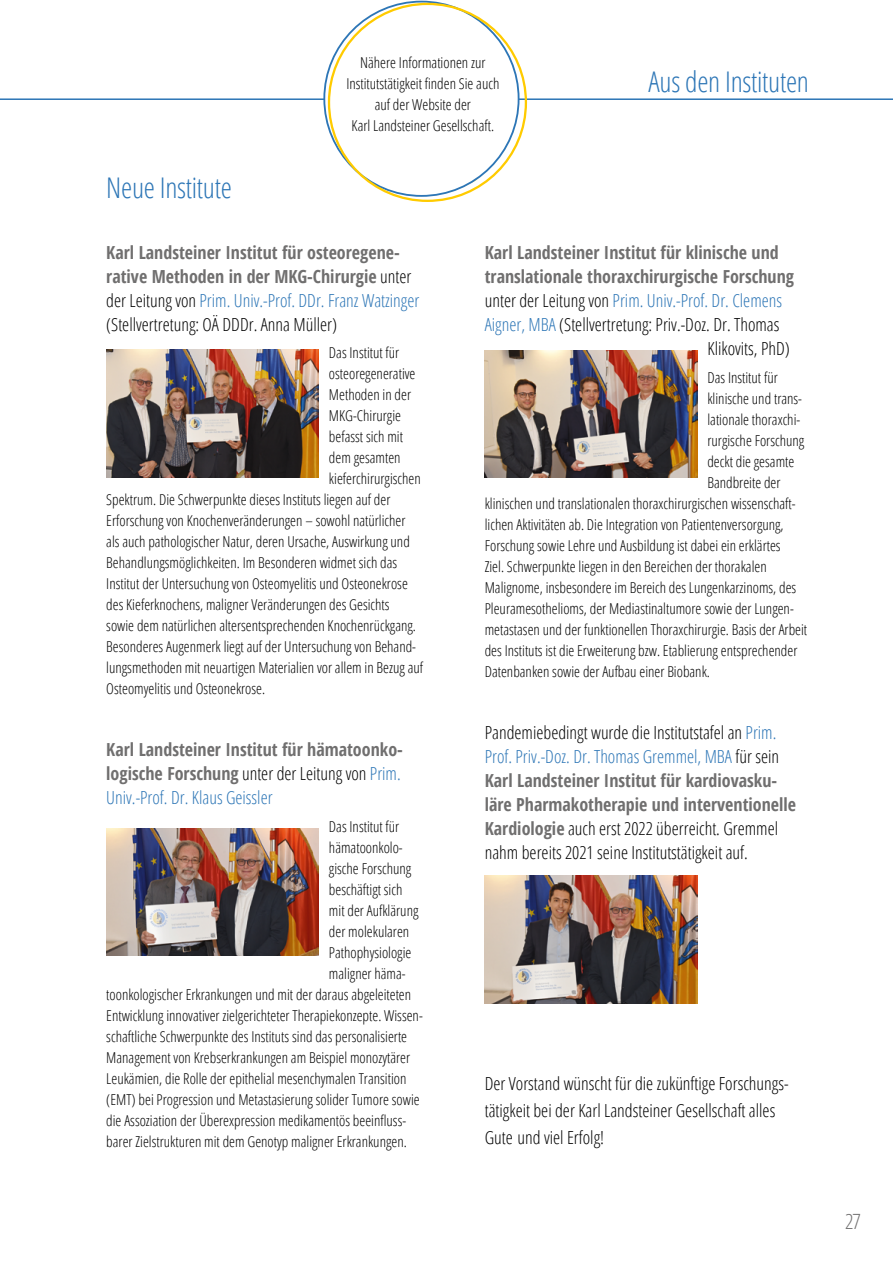
<style>
.page{position:relative;width:893px;height:1263px;background:#fff}
.page>*{position:absolute;margin:0;border:0;box-sizing:border-box;transform-origin:0 0}
.t1{font:300 condensed 28.5px "Open Sans";letter-spacing:-.01em;color:#2d76b6}
.t2{font:300 condensed 21px "Open Sans";color:#706f6f}
.t3{font:300 condensed 18px/24px "Open Sans";color:#000}
.t4{font:700 condensed 18px/24px "Open Sans";color:#706f6f}
.t5{font:300 condensed 18px "Open Sans";color:#2d76b6}
.t6{font:300 condensed 15px/21px "Open Sans";color:#000;text-align:center}
.s1{font-weight:300;color:#000}
.s2{font-weight:300;color:#2d76b6}
.s3{color:#000}
.s4{color:#2d76b6}
.s5{font-weight:700;color:#706f6f}
</style>
<div class="page">
<hr style="left:0;top:98px;width:893px;height:2px;background:#2d76b6">
<svg style="left:447px;top:173px;width:38px;height:20px"></svg>
<div style="left:324px;top:2px;width:195px;height:194px;background:#fff;border-radius:50%"></div>
<img style="left:106px;top:350px;width:213px;height:127px">
<img style="left:106px;top:828px;width:213px;height:128px">
<img style="left:485px;top:876px;width:212px;height:127px">
<img style="left:485px;top:350px;width:212px;height:128px">
<h1 class="t1" style="left:106px;top:169px;width:127px">Neue Institute</h1>
<p class="t6" style="left:346px;top:52px;width:155px">Nähere Informationen zur<br>Institutstätigkeit finden Sie auch auf der Website der<br>Karl Landsteiner Gesellschaft.</p>
<h1 class="t1" style="left:649px;top:62px;width:162px">Aus den Instituten</h1>
<p class="t4" style="left:106px;top:240px;width:315px">Karl Landsteiner Institut für osteoregene&shy;rative Methoden in der MKG-Chirurgie <span class="s1">unter der Leitung von</span> <span class="s2">Prim. Univ.-Prof. DDr. Franz Watzinger </span><span class="s1">(Stellvertretung: OÄ DDDr. Anna Müller)</span></p>
<p class="t6" style="left:329px;top:342px;width:72px">Das Institut für</p>
<p class="t6" style="left:329px;top:363px;width:88px">osteoregenerative</p>
<p class="t6" style="left:329px;top:384px;width:84px">Methoden in der</p>
<p class="t6" style="left:329px;top:405px;width:74px">MKG-Chirurgie</p>
<p class="t6" style="left:329px;top:426px;width:76px">befasst sich mit</p>
<p class="t6" style="left:329px;top:447px;width:73px">dem gesamten</p>
<p class="t6" style="left:329px;top:468px;width:93px">kieferchirurgischen</p>
<p class="t6" style="left:106px;top:489px;width:286px">Spektrum. Die Schwerpunkte dieses Instituts liegen auf der</p>
<p class="t6" style="left:106px;top:510px;width:301px">Erforschung von Knochenveränderungen – sowohl natürlicher</p>
<p class="t6" style="left:106px;top:531px;width:305px">als auch pathologischer Natur, deren Ursache, Auswirkung und</p>
<p class="t6" style="left:106px;top:552px;width:292px">Behandlungsmöglichkeiten. Im Besonderen widmet sich das</p>
<p class="t6" style="left:106px;top:573px;width:303px">Institut der Untersuchung von Osteomyelitis und Osteonekrose</p>
<p class="t6" style="left:106px;top:594px;width:285px">des Kieferknochens, maligner Veränderungen des Gesichts</p>
<p class="t6" style="left:106px;top:615px;width:311px">sowie dem natürlichen altersentsprechenden Knochenrückgang.</p>
<p class="t6" style="left:106px;top:636px;width:311px">Besonderes Augenmerk liegt auf der Untersuchung von Behand-</p>
<p class="t6" style="left:106px;top:657px;width:318px">lungsmethoden mit neuartigen Materialien vor allem in Bezug auf</p>
<p class="t6" style="left:106px;top:678px;width:160px">Osteomyelitis und Osteonekrose.</p>
<p class="t4" style="left:106px;top:737px;width:298px;text-align:justify">Karl Landsteiner Institut für hämatoonko&shy;logische Forschung <span class="s1">unter der Leitung von</span> <span class="s2">Prim.<br>Univ.-Prof. Dr. Klaus Geissler</span></p>
<p class="t6" style="left:329px;top:815px;width:72px">Das Institut für</p>
<p class="t6" style="left:329px;top:836px;width:75px">hämatoonkolo-</p>
<p class="t6" style="left:329px;top:857px;width:84px">gische Forschung</p>
<p class="t6" style="left:329px;top:878px;width:75px">beschäftigt sich</p>
<p class="t6" style="left:329px;top:899px;width:91px">mit der Aufklärung</p>
<p class="t6" style="left:329px;top:920px;width:82px">der molekularen</p>
<p class="t6" style="left:329px;top:941px;width:84px">Pathophysiologie</p>
<p class="t6" style="left:329px;top:962px;width:78px">maligner häma-</p>
<p class="t6" style="left:106px;top:983px;width:306px">toonkologischer Erkrankungen und mit der daraus abgeleiteten</p>
<p class="t6" style="left:106px;top:1004px;width:318px">Entwicklung innovativer zielgerichteter Therapiekonzepte. Wissen-</p>
<p class="t6" style="left:106px;top:1025px;width:302px">schaftliche Schwerpunkte des Instituts sind das personalisierte</p>
<p class="t6" style="left:106px;top:1046px;width:305px">Management von Krebserkrankungen am Beispiel monozytärer</p>
<p class="t6" style="left:106px;top:1067px;width:302px">Leukämien, die Rolle der epithelial mesenchymalen Transition</p>
<p class="t6" style="left:106px;top:1088px;width:315px">(EMT) bei Progression und Metastasierung solider Tumore sowie</p>
<p class="t6" style="left:106px;top:1109px;width:301px">die Assoziation der Überexpression medikamentös beeinfluss-</p>
<p class="t6" style="left:106px;top:1130px;width:302px">barer Zielstrukturen mit dem Genotyp maligner Erkrankungen.</p>
<p class="t4" style="left:485px;top:240px;width:295px">Karl Landsteiner Institut für klinische und</p>
<p class="t4" style="left:485px;top:264px;width:311px">translationale thoraxchirurgische Forschung</p>
<p class="t5" style="left:485px;top:289px;width:299px"><span class="s3">unter der Leitung von</span> Prim. Univ.-Prof. Dr. Clemens</p>
<p class="t3" style="left:485px;top:312px;width:296px"><span class="s4">Aigner, MBA</span> (Stellvertretung: Priv.-Doz. Dr. Thomas</p>
<p class="t3" style="left:707px;top:336px;width:84px">Klikovits, PhD)</p>
<p class="t6" style="left:707px;top:366px;width:72px">Das Institut für</p>
<p class="t6" style="left:707px;top:387px;width:96px">klinische und trans-</p>
<p class="t6" style="left:707px;top:408px;width:94px">lationale thoraxchi-</p>
<p class="t6" style="left:707px;top:429px;width:98px">rurgische Forschung</p>
<p class="t6" style="left:707px;top:450px;width:88px">deckt die gesamte</p>
<p class="t6" style="left:707px;top:471px;width:75px">Bandbreite der</p>
<p class="t6" style="left:485px;top:492px;width:312px">klinischen und translationalen thoraxchirurgischen wissenschaft-</p>
<p class="t6" style="left:485px;top:513px;width:300px">lichen Aktivitäten ab. Die Integration von Patientenversorgung,</p>
<p class="t6" style="left:485px;top:534px;width:297px">Forschung sowie Lehre und Ausbildung ist dabei ein erklärtes</p>
<p class="t6" style="left:485px;top:555px;width:283px">Ziel. Schwerpunkte liegen in den Bereichen der thorakalen</p>
<p class="t6" style="left:485px;top:576px;width:313px">Malignome, insbesondere im Bereich des Lungenkarzinoms, des</p>
<p class="t6" style="left:485px;top:597px;width:310px">Pleuramesothelioms, der Mediastinaltumore sowie der Lungen-</p>
<p class="t6" style="left:485px;top:618px;width:324px">metastasen und der funktionellen Thoraxchirurgie. Basis der Arbeit</p>
<p class="t6" style="left:485px;top:639px;width:314px">des Instituts ist die Erweiterung bzw. Etablierung entsprechender</p>
<p class="t6" style="left:485px;top:660px;width:227px">Datenbanken sowie der Aufbau einer Biobank.</p>
<p class="t3" style="left:485px;top:720px;width:313px">Pandemiebedingt wurde die Institutstafel an <span class="s4">Prim.<br>Prof. Priv.-Doz. Dr. Thomas Gremmel, MBA</span> für sein <span class="s5">Karl Landsteiner Institut für kardiovasku&shy;läre Pharmakotherapie und interventionelle Kardiologie</span> auch erst 2022 überreicht. Gremmel nahm bereits 2021 seine Institutstätigkeit auf.</p>
<p class="t3" style="left:485px;top:1070px;width:304px;line-height:27px">Der Vorstand wünscht für die zukünftige Forschungs&shy;tätigkeit bei der Karl Landsteiner Gesellschaft alles<br>Gute und viel Erfolg!</p>
<h2 class="t2" style="left:845px;top:1207px;width:17px">27</h2>
</div>
